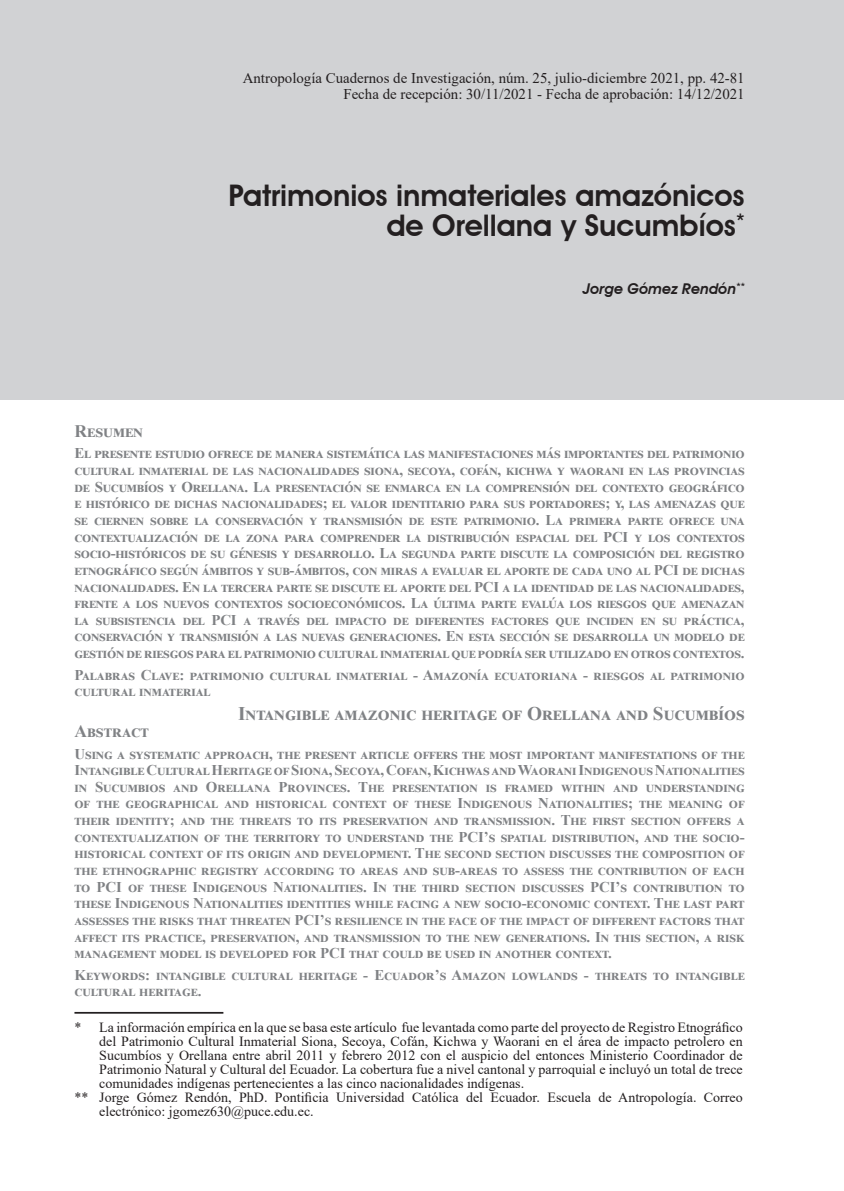
<style>
.page{position:relative;width:844px;height:1191px;background:#fff}
.page>*{position:absolute;margin:0;border:0;box-sizing:border-box;transform-origin:0 0}
.titulo{font:600 29.75px "Avant Garde IT Cby BT";color:#231f20}
.resumenes{font:700 19.25px "Times New Roman";letter-spacing:.025em;color:#808285}
.resumenes-2{font:700 17.5px "Times New Roman";letter-spacing:.025em;color:#808285}
.resumenes-3{font:700 14.88px/16.6px "Times New Roman";letter-spacing:.02em;color:#808285;text-align:justify}
.t1{font:14.88px "Times New Roman";color:#231f20}
.Autor{font:italic 600 14.88px "Avant Garde IT Cby BT";color:#231f20}
.pie{font:14px/14px "Times New Roman";color:#231f20;text-align:justify}
</style>
<div class="page">
<div style="left:0;top:0;width:843px;height:400px;background:#d1d2d4"></div>
<hr style="left:74px;top:1012px;width:149px;height:1px;background:#231f20">
<p class="t1" style="left:243px;top:68px;width:503px">Antropología Cuadernos de Investigación, núm. 25, julio-diciembre 2021, pp. 42-81</p>
<p class="t1" style="left:343px;top:83px;width:402px">Fecha de recepción: 30/11/2021 - Fecha de aprobación: 14/12/2021</p>
<p class="titulo" style="left:228px;top:178px;width:517px">Patrimonios inmateriales amazónicos</p>
<p class="titulo" style="left:386px;top:207px;width:359px">de Orellana y Sucumbíos<sup>*</sup></p>
<p class="Autor" style="left:582px;top:279px;width:163px">Jorge Gómez Rendón<sup>**</sup></p>
<p class="resumenes-2" style="left:74px;top:418px;width:70px">Resumen</p>
<p class="resumenes-3" style="left:74px;top:445px;width:671px">El presente estudio ofrece de manera sistemática las manifestaciones más importantes del patrimonio cultural inmaterial de las nacionalidades siona, secoya, cofán, kichwa y waorani en las provincias de Sucumbíos y Orellana. La presentación se enmarca en la comprensión del contexto geográfico e histórico de dichas nacionalidades; el valor identitario para sus portadores; y, las amenazas que se ciernen sobre la conservación y transmisión de este patrimonio. La primera parte ofrece una contextualización de la zona para comprender la distribución espacial del PCI y los contextos socio-históricos de su génesis y desarrollo. La segunda parte discute la composición del registro etnográfico según ámbitos y sub-ámbitos, con miras a evaluar el aporte de cada uno al PCI de dichas nacionalidades. En la tercera parte se discute el aporte del PCI a la identidad de las nacionalidades, frente a los nuevos contextos socioeconómicos. La última parte evalúa los riesgos que amenazan la subsistencia del PCI a través del impacto de diferentes factores que inciden en su práctica, conservación y transmisión a las nuevas generaciones. En esta sección se desarrolla un modelo de gestión de riesgos para el patrimonio cultural inmaterial que podría ser utilizado en otros contextos.</p>
<p class="resumenes-3" style="left:74px;top:666px;width:671px">Palabras Clave: patrimonio cultural inmaterial - Amazonía ecuatoriana - riesgos al patrimonio cultural inmaterial</p>
<p class="resumenes" style="left:238px;top:700px;width:508px">Intangible amazonic heritage of Orellana and Sucumbíos</p>
<p class="resumenes-2" style="left:74px;top:718px;width:76px">Abstract</p>
<p class="resumenes-3" style="left:74px;top:745px;width:671px">Using a systematic approach, the present article offers the most important manifestations of the Intangible Cultural Heritage of Siona, Secoya, Cofan, Kichwas and Waorani Indigenous Nationalities in Sucumbios and Orellana Provinces. The presentation is framed within and understanding of the geographical and historical context of these Indigenous Nationalities; the meaning of their identity; and the threats to its preservation and transmission. The first section offers a contextualization of the territory to understand the PCI’s spatial distribution, and the socio&shy;historical context of its origin and development. The second section discusses the composition of the ethnographic registry according to areas and sub-areas to assess the contribution of each to PCI of these Indigenous Nationalities. In the third section discusses PCI’s contribution to these Indigenous Nationalities identities while facing a new socio-economic context. The last part assesses the risks that threaten PCI’s resilience in the face of the impact of different factors that affect its practice, preservation, and transmission to the new generations. In this section, a risk management model is developed for PCI that could be used in another context.</p>
<p class="resumenes-3" style="left:74px;top:966px;width:671px">Keywords: intangible cultural heritage - Ecuador’s Amazon lowlands - threats to intangible cultural heritage.</p>
<p class="pie" style="left:99px;top:1020px;width:645px;text-indent:-25px">* La información empírica en la que se basa este artículo fue levantada como parte del proyecto de Registro Etnográfico del Patrimonio Cultural Inmaterial Siona, Secoya, Cofán, Kichwa y Waorani en el área de impacto petrolero en Sucumbíos y Orellana entre abril 2011 y febrero 2012 con el auspicio del entonces Ministerio Coordinador de Patrimonio Natural y Cultural del Ecuador. La cobertura fue a nivel cantonal y parroquial e incluyó un total de trece comunidades indígenas pertenecientes a las cinco nacionalidades indígenas.</p>
<p class="pie" style="left:99px;top:1090px;width:644px;text-indent:-25px">** Jorge Gómez Rendón, PhD. Pontificia Universidad Católica del Ecuador. Escuela de Antropología. Correo electrónico: jgomez630@puce.edu.ec.</p>
</div>
